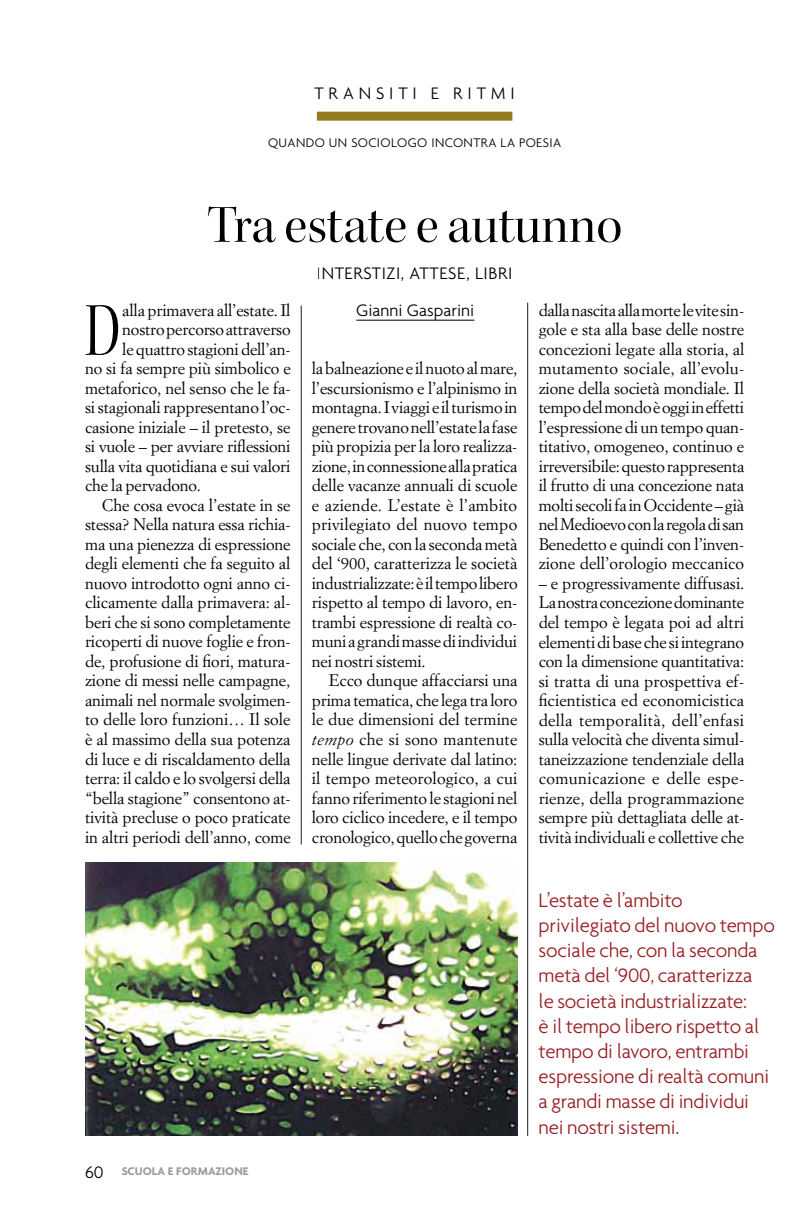
<style>
.page{position:relative;width:808px;height:1221px;background:#fff}
.page>*{position:absolute;margin:0;border:0;box-sizing:border-box;transform-origin:0 0}
.t1{font:77.1px "Kepler Std Disp";color:#000;scale:.7 1}
.t2{font:54px "Kepler Std Disp";color:#000}
.t3{font:300 21px/25.2px "Agenda";letter-spacing:-.01em;color:#981c21}
.t4{font:300 18px "Agenda";letter-spacing:.03em;color:#000}
.t5{font:300 18px "Agenda";color:#000}
.t6{font:300 18px "Agenda";letter-spacing:.27em;color:#000}
.t7{font:16.5px/19.5px "Simoncini Garamond";letter-spacing:-.01em;color:#000;text-align:justify}
.t8{font:300 13.5px "Agenda";letter-spacing:.03em;color:#000}
.t9{font:700 12px "Agenda";color:#9c9e9f}
.s1{font-weight:300;font-size:18px;color:#000}
.s2{font-style:italic}
</style>
<div class="page">
<hr style="left:527px;top:302px;width:1px;height:833px;background:#000">
<hr style="left:301px;top:305px;width:1px;height:539px;background:#000">
<hr style="left:356px;top:320px;width:118px;height:1px;background:#000">
<div style="left:317px;top:112px;width:195px;height:9px;background:#967c21"></div>
<img style="left:85px;top:862px;width:432px;height:273px">
<p class="t6" style="left:314px;top:83px;width:202px">TRANSITI E RITMI</p>
<p class="t8" style="left:268px;top:135px;width:295px">Quando un sociologo incontra la poesia</p>
<h2 class="t2" style="left:207px;top:194px;width:417px">Tra estate e autunno</h2>
<h1 class="t1" style="left:85px;top:287px;width:52px">D</h1>
<p class="t7" style="left:122px;top:300px;width:170px">alla primavera all’estate. Il</p>
<p class="t7" style="left:122px;top:319px;width:170px">nostro percorso attraverso</p>
<p class="t7" style="left:122px;top:339px;width:170px">le quattro stagioni dell’an-</p>
<p class="t7" style="left:85px;top:358px;width:207px">no si fa sempre più simbolico e</p>
<p class="t7" style="left:85px;top:378px;width:207px">metaforico, nel senso che le fa-</p>
<p class="t7" style="left:85px;top:397px;width:207px">si stagionali rappresentano l’oc-</p>
<p class="t7" style="left:85px;top:417px;width:207px">casione iniziale – il pretesto, se</p>
<p class="t7" style="left:85px;top:436px;width:207px">si vuole – per avviare riflessioni</p>
<p class="t7" style="left:85px;top:456px;width:207px">sulla vita quotidiana e sui valori</p>
<p class="t7" style="left:85px;top:475px;width:117px">che la pervadono.</p>
<p class="t7" style="left:102px;top:495px;width:190px">Che cosa evoca l’estate in se</p>
<p class="t7" style="left:85px;top:514px;width:207px">stessa? Nella natura essa richia-</p>
<p class="t7" style="left:85px;top:534px;width:207px">ma una pienezza di espressione</p>
<p class="t7" style="left:85px;top:553px;width:207px">degli elementi che fa seguito al</p>
<p class="t7" style="left:85px;top:573px;width:207px">nuovo introdotto ogni anno ci-</p>
<p class="t7" style="left:85px;top:592px;width:207px">clicamente dalla primavera: al-</p>
<p class="t7" style="left:85px;top:612px;width:207px">beri che si sono completamente</p>
<p class="t7" style="left:85px;top:631px;width:207px">ricoperti di nuove foglie e fron-</p>
<p class="t7" style="left:85px;top:651px;width:207px">de, profusione di fiori, matura-</p>
<p class="t7" style="left:85px;top:670px;width:207px">zione di messi nelle campagne,</p>
<p class="t7" style="left:85px;top:690px;width:207px">animali nel normale svolgimen-</p>
<p class="t7" style="left:85px;top:709px;width:207px">to delle loro funzioni… Il sole</p>
<p class="t7" style="left:85px;top:729px;width:207px">è al massimo della sua potenza</p>
<p class="t7" style="left:85px;top:748px;width:207px">di luce e di riscaldamento della</p>
<p class="t7" style="left:85px;top:768px;width:207px">terra: il caldo e lo svolgersi della</p>
<p class="t7" style="left:85px;top:787px;width:207px">“bella stagione” consentono at-</p>
<p class="t7" style="left:85px;top:807px;width:207px">tività precluse o poco praticate</p>
<p class="t7" style="left:85px;top:826px;width:207px">in altri periodi dell’anno, come</p>
<p class="t9" style="left:85px;top:1163px;width:165px"><span class="s1">60</span> SCUOLA E FORMAZIONE</p>
<p class="t4" style="left:317px;top:262px;width:194px">Interstizi , attese, li bri</p>
<p class="t5" style="left:356px;top:299px;width:120px">Gianni Gasparini</p>
<p class="t7" style="left:312px;top:358px;width:207px">la balneazione e il nuoto al mare, l’escursionismo e l’alpinismo in montagna. I viaggi e il turismo in genere trovano nell’estate la fase più propizia per la loro realizza&shy;zione, in connessione alla pratica delle vacanze annuali di scuole e aziende. L’estate è l’ambito privilegiato del nuovo tempo sociale che, con la seconda metà del ‘900, caratterizza le società industrializzate: è il tempo libero rispetto al tempo di lavoro, en&shy;trambi espressione di realtà co&shy;muni a grandi masse di individui nei nostri sistemi.</p>
<p class="t7" style="left:312px;top:670px;width:207px;text-indent:17px">Ecco dunque affacciarsi una prima tematica, che lega tra loro le due dimensioni del termine <span class="s2">tempo</span> che si sono mantenute nelle lingue derivate dal latino: il tempo meteorologico, a cui fanno riferimento le stagioni nel loro ciclico incedere, e il tempo cronologico, quello che governa</p>
<p class="t7" style="left:539px;top:300px;width:207px">dalla nascita alla morte le vite sin&shy;gole e sta alla base delle nostre concezioni legate alla storia, al mutamento sociale, all’evolu&shy;zione della società mondiale. Il tempo del mondo è oggi in effetti l’espressione di un tempo quan&shy;titativo, omogeneo, continuo e irreversibile: questo rappresenta il frutto di una concezione nata molti secoli fa in Occidente – già nel Medioevo con la regola di san Benedetto e quindi con l’inven&shy;zione dell’orologio meccanico</p>
<p class="t7" style="left:539px;top:573px;width:207px">– e progressivamente diffusasi.<br>La nostra concezione dominante del tempo è legata poi ad altri elementi di base che si integrano con la dimensione quantitativa: si tratta di una prospettiva ef&shy;ficientistica ed economicistica della temporalità, dell’enfasi sulla velocità che diventa simul&shy;taneizzazione tendenziale della comunicazione e delle espe&shy;rienze, della programmazione sempre più dettagliata delle at&shy;tività individuali e collettive che</p>
<p class="t3" style="left:539px;top:887px;width:238px">L’estate è l’ambito privilegiato del nuovo tempo sociale che, con la seconda metà del ‘900, caratterizza<br>le società industrializzate:<br>è il tempo libero rispetto al tempo di lavoro, entrambi espressione di realtà comuni a grandi masse di individui nei nostri sistemi.</p>
</div>
